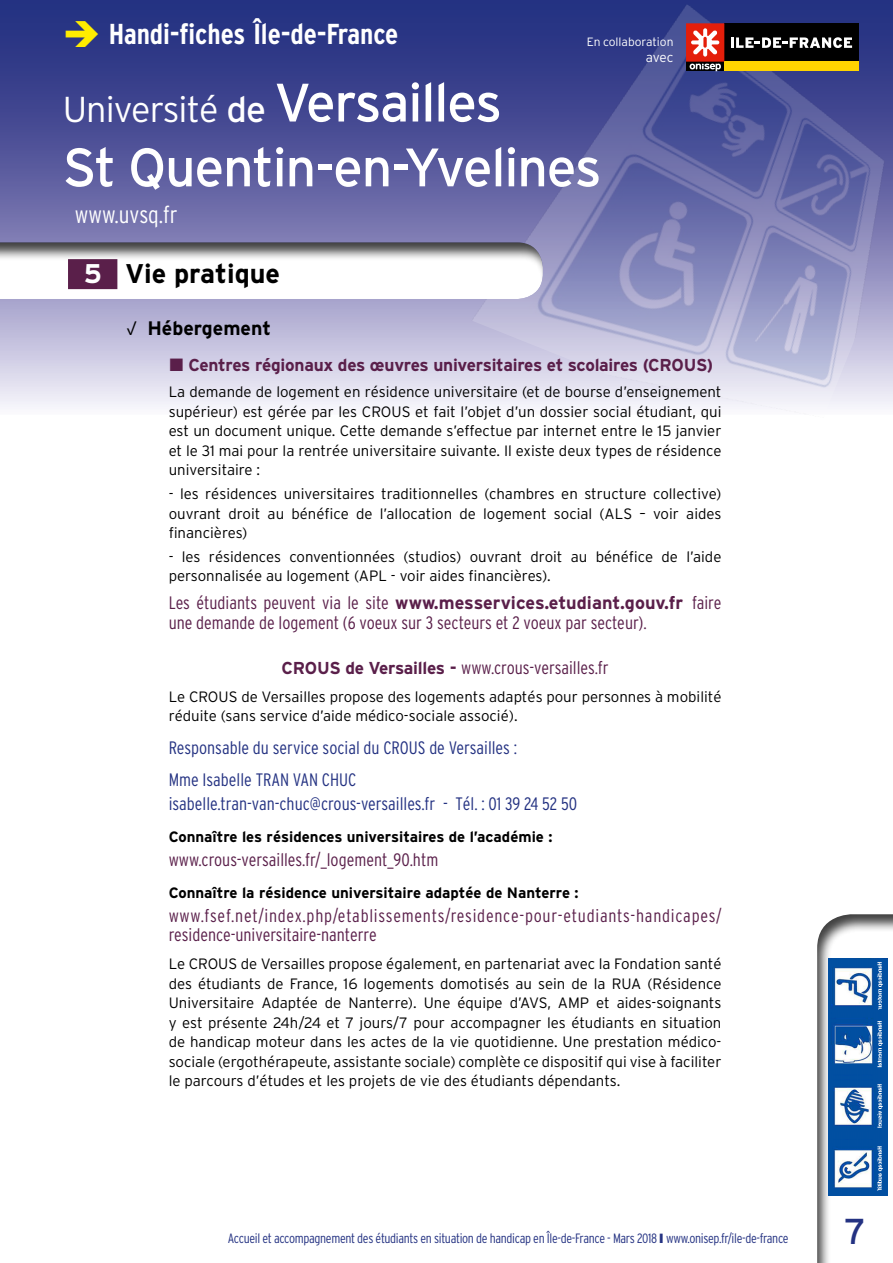
<style>
.page{position:relative;width:893px;height:1263px;background:#fff}
.page>*{position:absolute;margin:0;border:0;box-sizing:border-box;transform-origin:0 0}
.t1{font:54px "Interstate";letter-spacing:-.025em;color:#fff}
.t2{font:300 36px "Interstate";letter-spacing:-.025em;color:#fff}
.t3{font:36px "Interstate";color:#243282}
.t4{font:700 condensed 28.8px "Interstate";letter-spacing:-.005em;color:#fff}
.t5{font:700 27px "Interstate";color:#000}
.t6{font:300 condensed 24px "Interstate";color:#fff}
.t7{font:700 19.5px "Interstate";color:#000}
.t8{font:300 condensed 18px/19.5px "Interstate";color:#5a1f4a}
.t9{font:300 condensed 18px/32.2px "Interstate";color:#243282}
.t10{font:300 condensed 18px/19.5px "Interstate";letter-spacing:.04em;color:#5a1f4a}
.t11{font:700 17.25px "Interstate";letter-spacing:-.015em;color:#5a1f4a}
.t12{font:300 15px/19.5px "Interstate";color:#000;text-align:justify}
.t13{font:700 15px "Interstate";color:#000}
.t14{font:300 condensed 13.5px "Interstate";letter-spacing:-.025em;color:#243282}
.t15{font:300 13.5px "Interstate";color:#fff}
.t16{font:300 12px "Interstate";color:#fff}
.s1{color:#ffed00}
.s2{font-weight:400}
.s3{font-weight:400;font-size:54px}
.s4{color:#fff}
.s5{font-weight:300}
.s6{font-weight:700;font-stretch:normal}
.s7{font-weight:700;font-stretch:normal;font-size:17.25px}
</style>
<div class="page">
<svg style="left:0;top:0;width:466px;height:407px;background:#7174ad"></svg>
<img style="left:466px;top:0;width:427px;height:412px">
<div style="left:817px;top:912px;width:76px;height:351px;background:#000;opacity:.75"></div>
<div style="left:0;top:240px;width:544px;height:60px;background:#000;opacity:.75"></div>
<div style="left:68px;top:259px;width:49px;height:30px;background:#5a1f4a"></div>
<svg style="left:686px;top:62px;width:38px;height:9px"></svg>
<div style="left:724px;top:23px;width:134px;height:39px;background:#000"></div>
<div style="left:724px;top:62px;width:134px;height:9px;background:#ffd400"></div>
<div style="left:686px;top:23px;width:38px;height:39px;background:#e41e0a"></div>
<svg style="left:691px;top:28px;width:28px;height:29px"></svg>
<svg style="left:690px;top:64px;width:31px;height:7px"></svg>
<svg style="left:731px;top:37px;width:121px;height:11px"></svg>
<img style="left:829px;top:958px;width:58px;height:237px">
<svg style="left:170px;top:359px;width:13px;height:12px"></svg>
<h3 class="t4" style="left:63px;top:16px;width:337px"><span class="s1">➔</span> Handi-fiches Île-de-France</h3>
<p class="t16" style="left:587px;top:34px;width:88px">En collaboration</p>
<p class="t15" style="left:646px;top:49px;width:29px">avec</p>
<h2 class="t2" style="left:63px;top:87px;width:441px">Université <span class="s2">de</span> <span class="s3">Versailles</span></h2>
<h1 class="t1" style="left:63px;top:134px;width:540px">St Quentin-en-Yvelines</h1>
<h3 class="t6" style="left:75px;top:200px;width:104px">www.uvsq.fr</h3>
<h3 class="t5" style="left:84px;top:257px;width:198px"><span class="s4">5</span> Vie pratique</h3>
<h3 class="t7" style="left:126px;top:316px;width:146px"><span class="s5">√</span> Hébergement</h3>
<p class="t11" style="left:189px;top:355px;width:526px">Centres régionaux des œuvres universitaires et scolaires (CROUS)</p>
<p class="t12" style="left:169px;top:382px;width:554px">La demande de logement en résidence universitaire (et de bourse d’enseignement supérieur) est gérée par les CROUS et fait l’objet d’un dossier social étudiant, qui est un document unique. Cette demande s’effectue par internet entre le 15 janvier et le 31 mai pour la rentrée universitaire suivante. Il existe deux types de résidence universitaire :</p>
<p class="t12" style="left:169px;top:484px;width:554px">- les résidences universitaires traditionnelles (chambres en structure collective) ouvrant droit au bénéfice de l’allocation de logement social (ALS – voir aides financières)</p>
<p class="t12" style="left:169px;top:547px;width:554px">- les résidences conventionnées (studios) ouvrant droit au bénéfice de l’aide personnalisée au logement (APL - voir aides financières).</p>
<p class="t8" style="left:169px;top:593px;width:554px">Les étudiants peuvent via le site <span class="s6">www.messervices.etudiant.gouv.fr</span> faire une demande de logement (6 voeux sur 3 secteurs et 2 voeux par secteur).</p>
<p class="t8" style="left:282px;top:657px;width:329px"><span class="s7">CROUS de Versailles -</span> www.crous-versailles.fr</p>
<p class="t12" style="left:169px;top:687px;width:554px">Le CROUS de Versailles propose des logements adaptés pour personnes à mobilité réduite (sans service d’aide médico-sociale associé).</p>
<p class="t9" style="left:169px;top:731px;width:350px">Responsable du service social du CROUS de Versailles :<br>Mme Isabelle TRAN VAN CHUC</p>
<p class="t9" style="left:169px;top:787px;width:410px">isabelle.tran-van-chuc@crous-versailles.fr - Tél. : 01 39 24 52 50</p>
<p class="t13" style="left:169px;top:827px;width:385px">Connaître les résidences universitaires de l’académie :</p>
<p class="t8" style="left:169px;top:849px;width:271px">www.crous-versailles.fr/_logement_90.htm</p>
<p class="t13" style="left:169px;top:883px;width:411px">Connaître la résidence universitaire adaptée de Nanterre :</p>
<p class="t10" style="left:169px;top:905px;width:554px">www.fsef.net/index.php/etablissements/residence-pour-etudiants-handicapes/ residence-universitaire-nanterre</p>
<p class="t12" style="left:169px;top:954px;width:554px">Le CROUS de Versailles propose également, en partenariat avec la Fondation santé des étudiants de France, 16 logements domotisés au sein de la RUA (Résidence Universitaire Adaptée de Nanterre). Une équipe d’AVS, AMP et aides-soignants y est présente 24h/24 et 7 jours/7 pour accompagner les étudiants en situation de handicap moteur dans les actes de la vie quotidienne. Une prestation médico&shy;sociale (ergothérapeute, assistante sociale) complète ce dispositif qui vise à faciliter le parcours d’études et les projets de vie des étudiants dépendants.</p>
<p class="t14" style="left:228px;top:1230px;width:562px">Accueil et accompagnement des étudiants en situation de handicap en Île-de-France - Mars 2018 ❙ www.onisep.fr/ile-de-france</p>
<h2 class="t3" style="left:845px;top:1209px;width:23px">7</h2>
</div>
